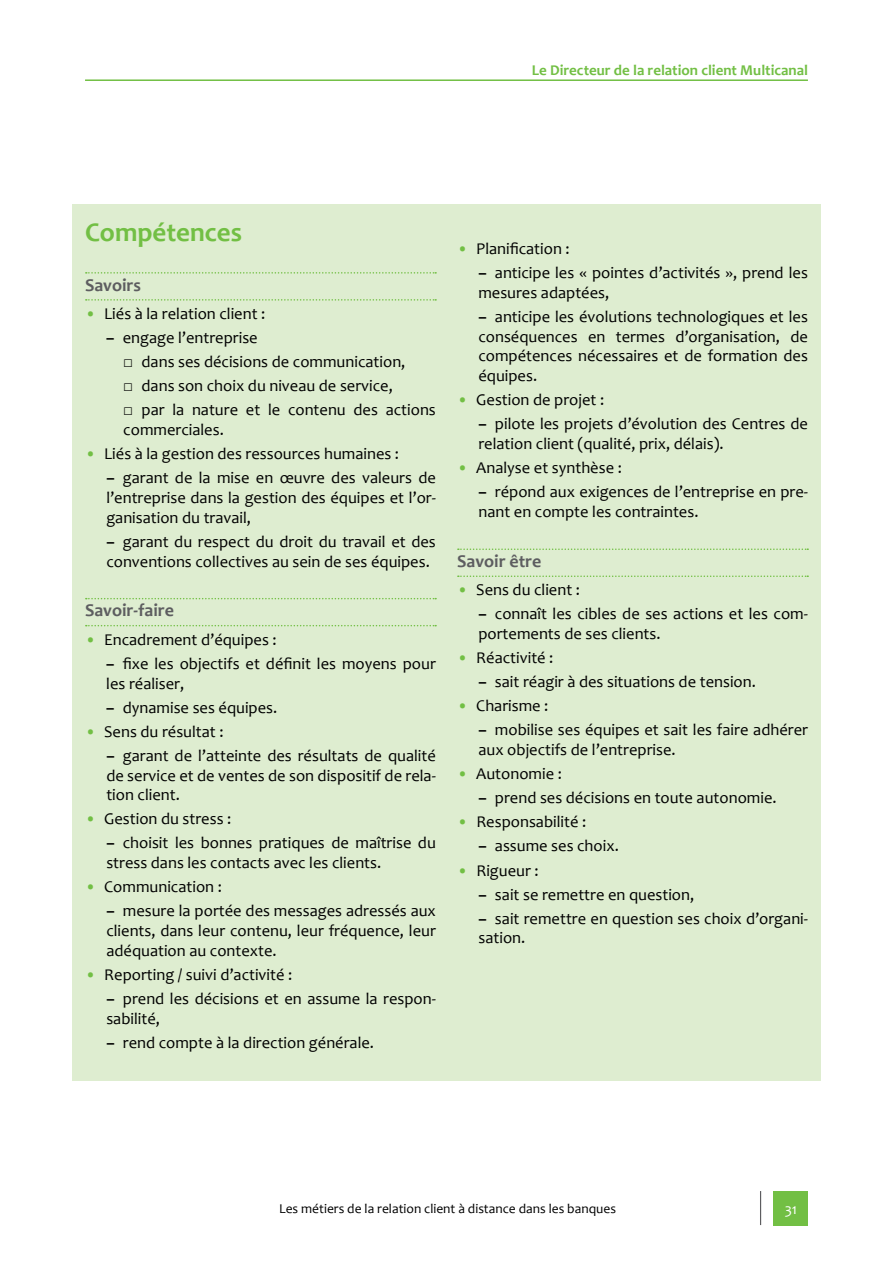
<style>
.page{position:relative;width:893px;height:1263px;background:#fff}
.page>*{position:absolute;margin:0;border:0;box-sizing:border-box;transform-origin:0 0}
.t1{font:700 27px "Candara";color:#72bf44}
.t2{font:700 18px "Candara";color:#5d5d60}
.t3{font:16.5px/19.8px "Candara";color:#000}
.t4{font:700 15px "Candara";color:#72bf44}
.t5{font:15px "Candara";color:#fff}
.t6{font:13.5px "Candara";color:#000}
.s1{color:#72bf44}
.s2{font-weight:700}
.s3{font-family:"Arial"}
</style>
<div class="page">
<div style="left:774px;top:1191px;width:34px;height:34px;background:#72bf44"></div>
<hr style="left:760px;top:1191px;width:1px;height:34px;background:#5d5d60">
<div style="left:72px;top:204px;width:749px;height:876px;background:#deedd0"></div>
<hr style="left:85px;top:79px;width:723px;height:2px;background:#72bf44">
<svg style="left:86px;top:272px;width:350px;height:2px"></svg>
<svg style="left:86px;top:299px;width:350px;height:2px"></svg>
<svg style="left:86px;top:598px;width:350px;height:1px"></svg>
<svg style="left:86px;top:625px;width:350px;height:1px"></svg>
<svg style="left:458px;top:548px;width:350px;height:2px"></svg>
<svg style="left:458px;top:575px;width:350px;height:2px"></svg>
<p class="t4" style="left:532px;top:61px;width:278px">Le Directeur de la relation client Multicanal</p>
<h1 class="t1" style="left:85px;top:215px;width:159px">Compétences</h1>
<p class="t2" style="left:85px;top:273px;width:58px">Savoirs</p>
<p class="t3" style="left:85px;top:303px;width:182px"><span class="s1">•</span> Liés à la relation client :</p>
<p class="t3" style="left:106px;top:328px;width:153px"><span class="s2">–</span> engage l’entreprise</p>
<p class="t3" style="left:123px;top:352px;width:284px"><span class="s3">□</span> dans ses décisions de communication,</p>
<p class="t3" style="left:123px;top:376px;width:271px"><span class="s3">□</span> dans son choix du niveau de service,</p>
<p class="t3" style="left:123px;top:400px;width:314px"><span class="s3">□</span> par la nature et le contenu des actions commerciales.</p>
<p class="t3" style="left:85px;top:444px;width:316px"><span class="s1">•</span> Liés à la gestion des ressources humaines :</p>
<p class="t3" style="left:106px;top:468px;width:331px;text-align:justify"><span class="s2">–</span> garant de la mise en œuvre des valeurs de l’entreprise dans la gestion des équipes et l’or&shy;ganisation du travail,</p>
<p class="t3" style="left:106px;top:531px;width:331px"><span class="s2">–</span> garant du respect du droit du travail et des conventions collectives au sein de ses équipes.</p>
<p class="t2" style="left:85px;top:599px;width:91px">Savoir-faire</p>
<p class="t3" style="left:85px;top:629px;width:193px"><span class="s1">•</span> Encadrement d’équipes :</p>
<p class="t3" style="left:106px;top:653px;width:331px"><span class="s2">–</span> fixe les objectifs et définit les moyens pour les réaliser,</p>
<p class="t3" style="left:106px;top:697px;width:173px"><span class="s2">–</span> dynamise ses équipes.</p>
<p class="t3" style="left:85px;top:721px;width:140px"><span class="s1">•</span> Sens du résultat :</p>
<p class="t3" style="left:106px;top:745px;width:331px;text-align:justify"><span class="s2">–</span> garant de l’atteinte des résultats de qualité de service et de ventes de son dispositif de rela&shy;tion client.</p>
<p class="t3" style="left:85px;top:809px;width:148px"><span class="s1">•</span> Gestion du stress :</p>
<p class="t3" style="left:106px;top:833px;width:331px"><span class="s2">–</span> choisit les bonnes pratiques de maîtrise du stress dans les contacts avec les clients.</p>
<p class="t3" style="left:85px;top:877px;width:138px"><span class="s1">•</span> Communication :</p>
<p class="t3" style="left:106px;top:901px;width:331px;text-align:justify"><span class="s2">–</span> mesure la portée des messages adressés aux clients, dans leur contenu, leur fréquence, leur adéquation au contexte.</p>
<p class="t3" style="left:85px;top:965px;width:209px"><span class="s1">•</span> Reporting / suivi d’activité :</p>
<p class="t3" style="left:106px;top:989px;width:331px"><span class="s2">–</span> prend les décisions et en assume la respon&shy;sabilité,</p>
<p class="t3" style="left:106px;top:1032px;width:269px"><span class="s2">–</span> rend compte à la direction générale.</p>
<p class="t3" style="left:457px;top:239px;width:114px"><span class="s1">•</span> Planification :</p>
<p class="t3" style="left:478px;top:263px;width:331px"><span class="s2">–</span> anticipe les « pointes d’activités », prend les mesures adaptées,</p>
<p class="t3" style="left:478px;top:306px;width:331px;text-align:justify"><span class="s2">–</span> anticipe les évolutions technologiques et les conséquences en termes d’organisation, de compétences nécessaires et de formation des équipes.</p>
<p class="t3" style="left:457px;top:390px;width:149px"><span class="s1">•</span> Gestion de projet :</p>
<p class="t3" style="left:478px;top:414px;width:331px"><span class="s2">–</span> pilote les projets d’évolution des Centres de relation client (qualité, prix, délais).</p>
<p class="t3" style="left:457px;top:458px;width:166px"><span class="s1">•</span> Analyse et synthèse :</p>
<p class="t3" style="left:478px;top:482px;width:331px"><span class="s2">–</span> répond aux exigences de l’entreprise en pre&shy;nant en compte les contraintes.</p>
<p class="t2" style="left:457px;top:550px;width:86px">Savoir être</p>
<p class="t3" style="left:457px;top:580px;width:124px"><span class="s1">•</span> Sens du client :</p>
<p class="t3" style="left:478px;top:604px;width:331px"><span class="s2">–</span> connaît les cibles de ses actions et les com&shy;portements de ses clients.</p>
<p class="t3" style="left:457px;top:648px;width:98px"><span class="s1">•</span> Réactivité :</p>
<p class="t3" style="left:478px;top:672px;width:279px"><span class="s2">–</span> sait réagir à des situations de tension.</p>
<p class="t3" style="left:457px;top:696px;width:93px"><span class="s1">•</span> Charisme :</p>
<p class="t3" style="left:478px;top:720px;width:331px"><span class="s2">–</span> mobilise ses équipes et sait les faire adhérer aux objectifs de l’entreprise.</p>
<p class="t3" style="left:457px;top:764px;width:106px"><span class="s1">•</span> Autonomie :</p>
<p class="t3" style="left:478px;top:788px;width:300px"><span class="s2">–</span> prend ses décisions en toute autonomie.</p>
<p class="t3" style="left:457px;top:812px;width:131px"><span class="s1">•</span> Responsabilité :</p>
<p class="t3" style="left:478px;top:836px;width:142px"><span class="s2">–</span> assume ses choix.</p>
<p class="t3" style="left:457px;top:860px;width:83px"><span class="s1">•</span> Rigueur :</p>
<p class="t3" style="left:478px;top:884px;width:217px"><span class="s2">–</span> sait se remettre en question,</p>
<p class="t3" style="left:478px;top:908px;width:331px"><span class="s2">–</span> sait remettre en question ses choix d’organi&shy;sation.</p>
<p class="t6" style="left:279px;top:1200px;width:338px">Les métiers de la relation client à distance dans les banques</p>
<p class="t5" style="left:785px;top:1199px;width:14px">31</p>
</div>
